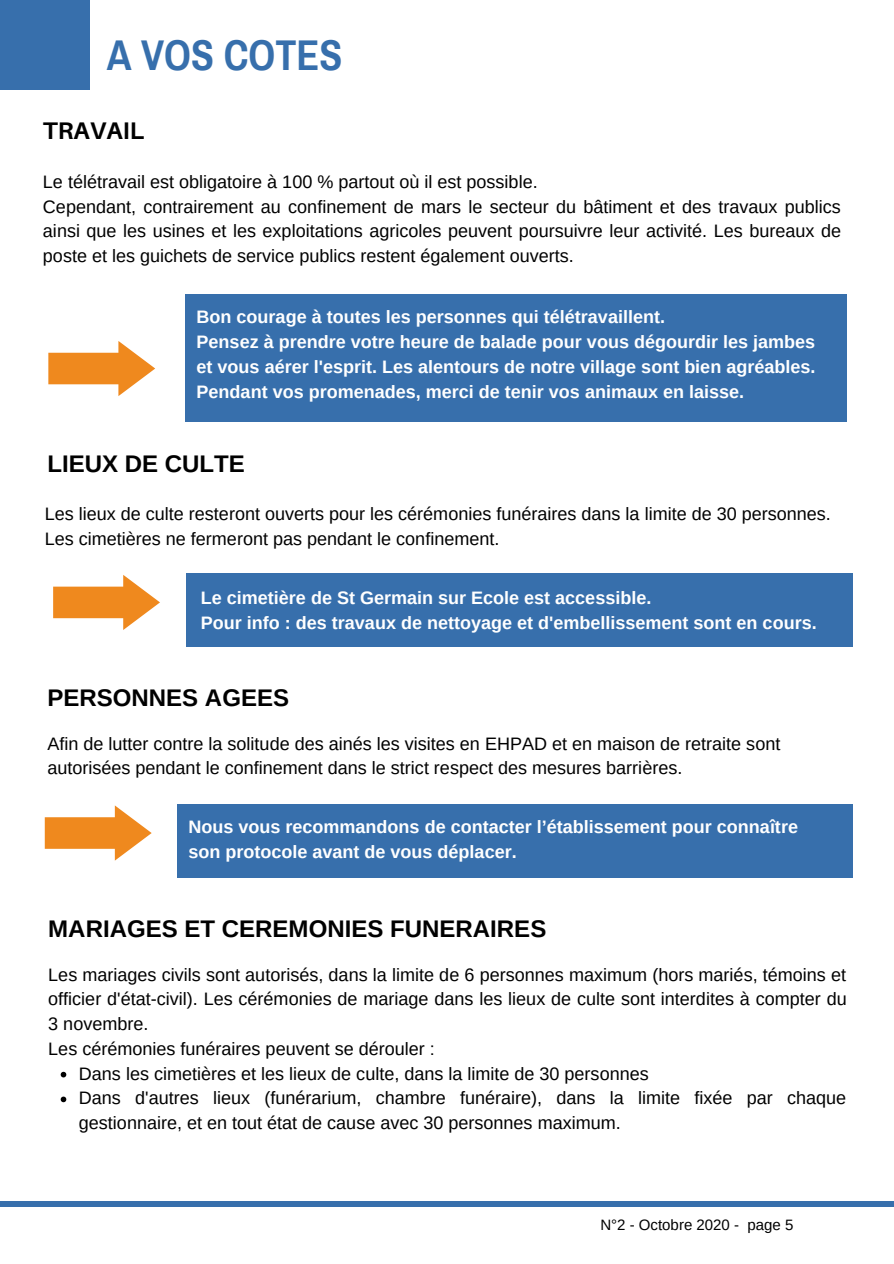
<style>
.page{position:relative;width:894px;height:1264px;background:#fff}
.page>*{position:absolute;margin:0;border:0;box-sizing:border-box;transform-origin:0 0}
.t1{font:700 42px "Archivo Narrow";color:#376fac}
.t2{font:700 24px "Arimo";color:#000}
.t3{font:700 24px "Aileron";color:#000}
.t4{font:18px/24.8px "Arimo";color:#000}
.t5{font:700 18px/24.8px "Arimo";color:#fff}
.t6{font:15px "Arimo";color:#000}
</style>
<div class="page">
<div style="left:0;top:0;width:90px;height:90px;background:#376fac"></div>
<div style="left:0;top:1201px;width:893px;height:5px;background:#376fac"></div>
<div style="left:186px;top:294px;width:661px;height:128px;background:#376fac"></div>
<svg style="left:48px;top:341px;width:107px;height:55px"></svg>
<div style="left:186px;top:573px;width:666px;height:74px;background:#376fac"></div>
<svg style="left:53px;top:575px;width:107px;height:55px"></svg>
<svg style="left:61px;top:1071px;width:5px;height:6px"></svg>
<svg style="left:61px;top:1096px;width:5px;height:6px"></svg>
<div style="left:177px;top:803px;width:675px;height:74px;background:#376fac"></div>
<svg style="left:45px;top:805px;width:107px;height:55px"></svg>
<h1 class="t1" style="left:107px;top:33px;width:237px">A VOS COTES</h1>
<h2 class="t3" style="left:43px;top:116px;width:103px">TRAVAIL</h2>
<p class="t4" style="left:43px;top:169px;width:799px">Le télétravail est obligatoire à 100 % partout où il est possible.<br>Cependant, contrairement au confinement de mars le secteur du bâtiment et des travaux publics ainsi que les usines et les exploitations agricoles peuvent poursuivre leur activité. Les bureaux de poste et les guichets de service publics restent également ouverts.</p>
<p class="t5" style="left:196px;top:305px;width:620px">Bon courage à toutes les personnes qui télétravaillent.<br>Pensez à prendre votre heure de balade pour vous dégourdir les jambes et vous aérer l'esprit. Les alentours de notre village sont bien agréables.<br>Pendant vos promenades, merci de tenir vos animaux en laisse.</p>
<h2 class="t2" style="left:47px;top:450px;width:199px">LIEUX DE CULTE</h2>
<p class="t4" style="left:45px;top:501px;width:787px">Les lieux de culte resteront ouverts pour les cérémonies funéraires dans la limite de 30 personnes.<br>Les cimetières ne fermeront pas pendant le confinement.</p>
<p class="t5" style="left:201px;top:585px;width:617px">Le cimetière de St Germain sur Ecole est accessible.<br>Pour info : des travaux de nettoyage et d'embellissement sont en cours.</p>
<h2 class="t2" style="left:47px;top:683px;width:243px">PERSONNES AGEES</h2>
<p class="t4" style="left:47px;top:731px;width:734px">Afin de lutter contre la solitude des ainés les visites en EHPAD et en maison de retraite sont autorisées pendant le confinement dans le strict respect des mesures barrières.</p>
<p class="t5" style="left:188px;top:814px;width:611px">Nous vous recommandons de contacter l’établissement pour connaître son protocole avant de vous déplacer.</p>
<h2 class="t2" style="left:48px;top:915px;width:499px">MARIAGES ET CEREMONIES FUNERAIRES</h2>
<p class="t4" style="left:48px;top:961px;width:799px">Les mariages civils sont autorisés, dans la limite de 6 personnes maximum (hors mariés, témoins et officier d'état-civil). Les cérémonies de mariage dans les lieux de culte sont interdites à compter du 3 novembre.<br>Les cérémonies funéraires peuvent se dérouler :</p>
<p class="t4" style="left:79px;top:1061px;width:768px">Dans les cimetières et les lieux de culte, dans la limite de 30 personnes<br>Dans d'autres lieux (funérarium, chambre funéraire), dans la limite fixée par chaque gestionnaire, et en tout état de cause avec 30 personnes maximum.</p>
<p class="t6" style="left:600px;top:1216px;width:194px">N°2 - Octobre 2020 - page 5</p>
</div>
